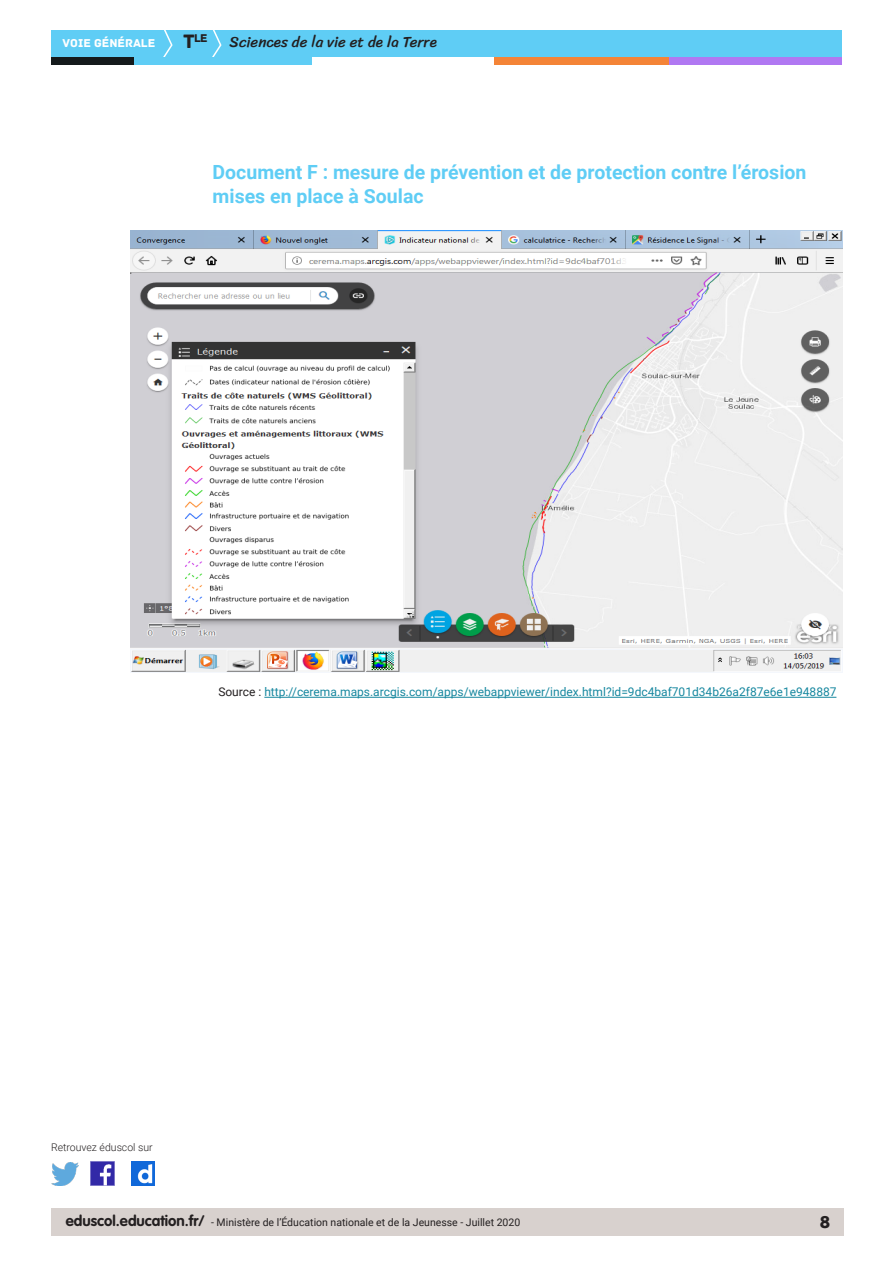
<style>
.page{position:relative;width:893px;height:1263px;background:#fff}
.page>*{position:absolute;margin:0;border:0;box-sizing:border-box;transform-origin:0 0}
._03_titre_2{font:700 19.5px/23.4px "Roboto";color:#5fcdf5}
.t1{font:18px "Archive";color:#231f20}
.t2{font:15px "Sriracha";color:#231f20}
._08_txt_encadré{font:12px "Roboto";color:#16879f}
.t3{font:12px "Archive";color:#fff}
.t4{font:11.85px "Archive";color:#231f20}
.t5{font:10.5px "Roboto";color:#231f20}
.t6{font:300 10.5px "Roboto";color:#231f20}
.s1{font-size:20.4px}
.s2{color:#231f20}
.s3{font-family:"VAG Rounded Std";font-weight:700;font-size:15px}
</style>
<div class="page">
<div style="left:51px;top:1209px;width:792px;height:27px;background:#d8d1ce"></div>
<div style="left:51px;top:30px;width:791px;height:27px;background:#5fcdf5"></div>
<svg style="left:163px;top:30px;width:10px;height:27px"></svg>
<svg style="left:212px;top:30px;width:10px;height:27px"></svg>
<div style="left:133px;top:57px;width:179px;height:8px;background:#5fcdf5"></div>
<div style="left:51px;top:57px;width:82px;height:8px;background:#141a1c"></div>
<div style="left:667px;top:57px;width:175px;height:8px;background:#b078f2"></div>
<div style="left:494px;top:57px;width:175px;height:8px;background:#f48437"></div>
<img style="left:91px;top:1162px;width:23px;height:23px">
<img style="left:51px;top:1163px;width:28px;height:22px">
<img style="left:132px;top:1162px;width:22px;height:23px">
<hr style="left:264px;top:697px;width:572px;height:1px;background:#16879f">
<img style="left:131px;top:231px;width:711px;height:442px">
<p class="t4" style="left:183px;top:31px;width:26px"><span class="s1">T</span>le</p>
<p class="t3" style="left:63px;top:36px;width:94px">VOIE GÉNÉRALE</p>
<p class="t2" style="left:230px;top:33px;width:209px">Sciences de la vie et de la Terre</p>
<p class="_03_titre_2" style="left:213px;top:160px;width:595px">Document F : mesure de prévention et de protection contre l’érosion mises en place à Soulac</p>
<p class="_08_txt_encadré" style="left:218px;top:684px;width:620px"><span class="s2">Source :</span> http://cerema.maps.arcgis.com/apps/webappviewer/index.html?id=9dc4baf701d34b26a2f87e6e1e948887</p>
<p class="t6" style="left:51px;top:1140px;width:103px">Retrouvez éduscol sur</p>
<p class="t5" style="left:66px;top:1215px;width:456px"><span class="s3">eduscol.education.fr/</span> - Ministère de l’Éducation nationale et de la Jeunesse - Juillet 2020</p>
<h2 class="t1" style="left:820px;top:1211px;width:12px">8</h2>
</div>
